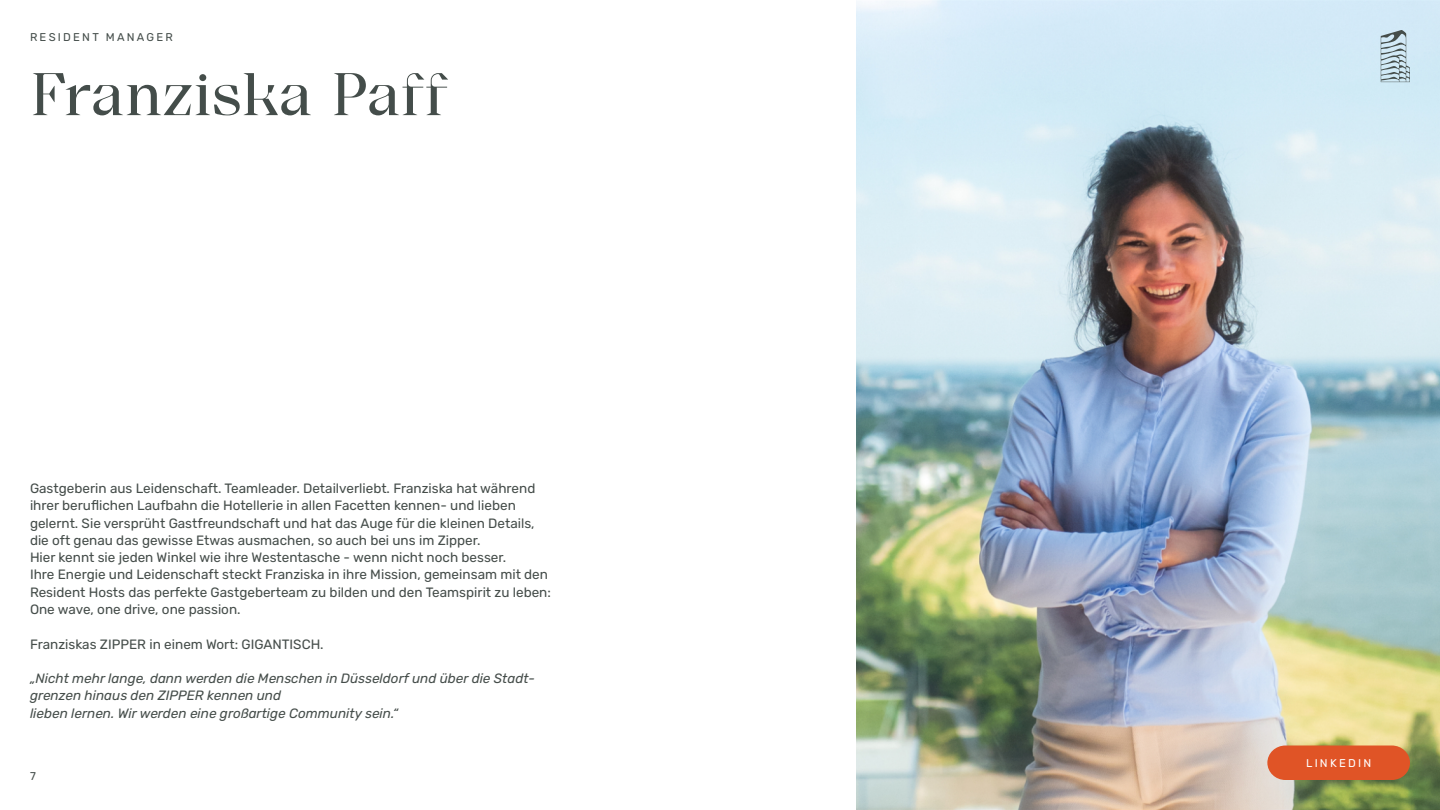
<style>
.page{position:relative;width:1440px;height:810px;background:#fff}
.page>*{position:absolute;margin:0;border:0;box-sizing:border-box;transform-origin:0 0}
.t1{font:60px "The Zipper";letter-spacing:-.005em;color:#444d4a}
.t2{font:13.5px/17.2px "Rubik";color:#454d4a}
.t3{font:italic 13.5px/17.2px "Rubik";color:#454d4a}
.t4{font:11.25px "Rubik";letter-spacing:.2em;color:#444d4a}
.t5{font:11.25px "Rubik";letter-spacing:.2em;color:#fff}
</style>
<div class="page">
<img style="left:856px;top:0;width:584px;height:810px">
<svg style="left:1381px;top:30px;width:29px;height:52px;background:#a9bdc5"></svg>
<div style="left:1267px;top:746px;width:143px;height:34px;background:#e05426"></div>
<p class="t4" style="left:30px;top:30px;width:144px">RESIDENT MANAGER</p>
<h1 class="t1" style="left:30px;top:60px;width:420px">Franziska Paff</h1>
<p class="t2" style="left:30px;top:480px;width:522px">Gastgeberin aus Leidenschaft. Teamleader. Detailverliebt. Franziska hat während ihrer beruflichen Laufbahn die Hotellerie in allen Facetten kennen- und lieben gelernt. Sie versprüht Gastfreundschaft und hat das Auge für die kleinen Details, die oft genau das gewisse Etwas ausmachen, so auch bei uns im Zipper.<br>Hier kennt sie jeden Winkel wie ihre Westentasche - wenn nicht noch besser.<br>Ihre Energie und Leidenschaft steckt Franziska in ihre Mission, gemeinsam mit den Resident Hosts das perfekte Gastgeberteam zu bilden und den Teamspirit zu leben:<br>One wave, one drive, one passion.</p>
<p class="t2" style="left:30px;top:636px;width:295px">Franziskas ZIPPER in einem Wort: GIGANTISCH.</p>
<p class="t3" style="left:30px;top:670px;width:506px">„Nicht mehr lange, dann werden die Menschen in Düsseldorf und über die Stadt&shy;grenzen hinaus den ZIPPER kennen und<br>lieben lernen. Wir werden eine großartige Community sein.“</p>
<p class="t4" style="left:30px;top:770px;width:7px">7</p>
<p class="t5" style="left:1306px;top:757px;width:67px">LINKEDIN</p>
</div>
